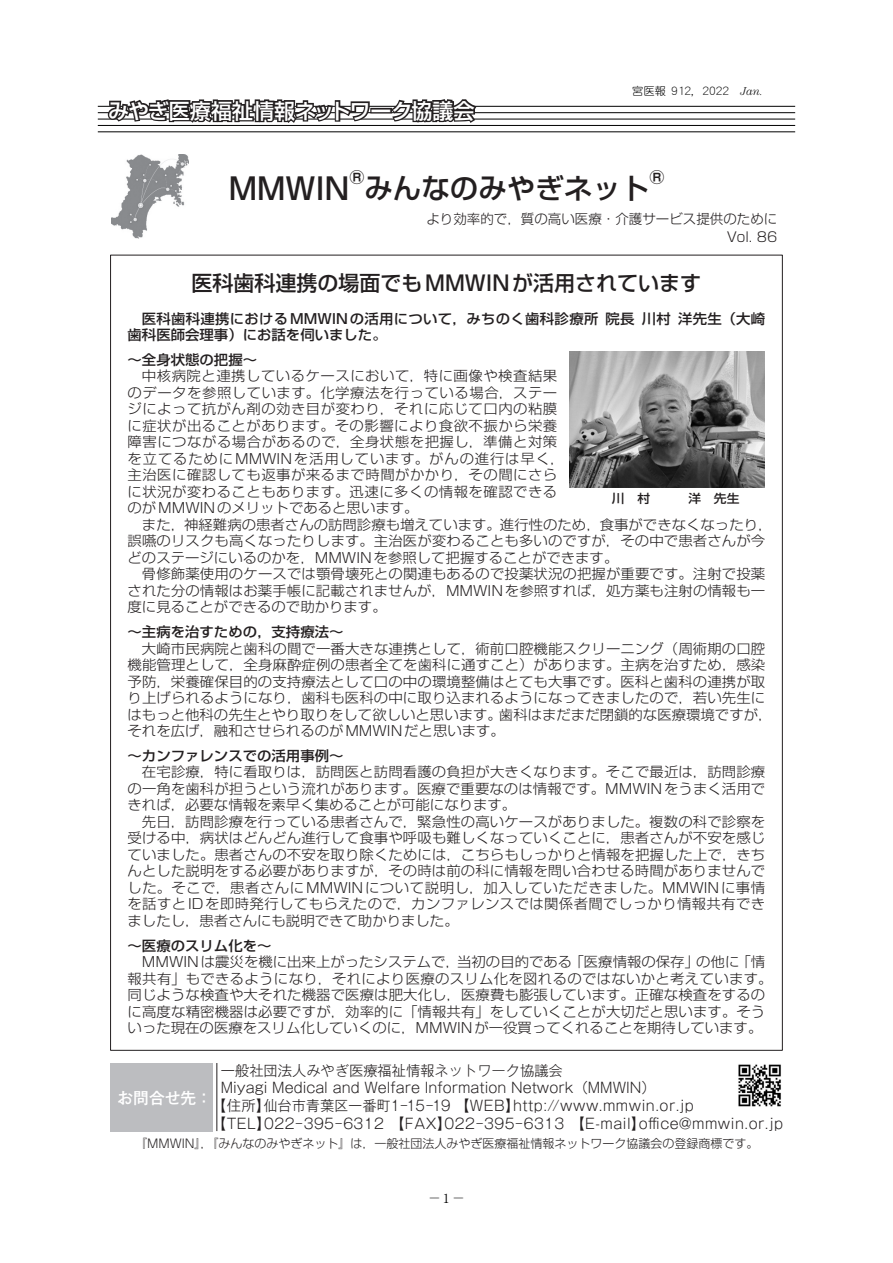
<style>
.page{position:relative;width:893px;height:1263px;background:#fff}
.page>*{position:absolute;margin:0;border:0;box-sizing:border-box;transform-origin:0 0}
.t1{font:28.5px "Shin Go Pr 6 N Medium 90 pv RKSJ H";color:#231f20}
.t2{font:21px "Shin Go Pr 6 N Medium 90 pv RKSJ H";color:#231f20}
.t3{font:15.75px "Gothic MB101 Pr 6 N Medium 90 pv RKSJ H";color:#fff}
.t4{font:14.25px "Gothic MB101 Pr 6 N Light 90 pv RKSJ H";letter-spacing:.035em;color:#231f20}
.t5{font:14.25px "Gothic MB101 Pr 6 N Light 90 pv RKSJ H";color:#231f20}
.t6{font:13.8px/16.5px "Shin Go Pr 6 N Light 90 pv RKSJ H";letter-spacing:.005em;color:#231f20;scale:1.04 1}
.t7{font:13.8px/16.5px "Shin Go Pr 6 N Light 90 pv RKSJ H";letter-spacing:.035em;color:#231f20;scale:1.04 1}
.t8{font:13.8px/16.5px "Shin Go Pr 6 N Medium 90 pv RKSJ H";letter-spacing:.02em;color:#231f20;scale:1.04 1}
.t9{font:13.8px "Shin Go Pr 6 N Medium 90 pv RKSJ H";color:#231f20;scale:1.04 1}
.t10{font:13.5px "Shin Go Pr 6 N Light 90 pv RKSJ H";color:#231f20}
.t11{font:300 13.5px "Ryumin";color:#000}
.t12{font:12.15px "Shin Go Pr 6 N Medium 90 pv RKSJ H";color:#231f20;scale:1.05 1}
.t13{font:12px "Shin Go Pr 6 N Light 90 pv RKSJ H";color:#231f20}
.t14{font:300 11.25px "DFP Maru Gothic CID";color:#000}
.s1{font-family:"Century";font-style:italic}
.s2{font-size:30px}
.s3{font-family:"Century"}
</style>
<div class="page">
<hr style="left:98px;top:106px;width:697px;height:1px;background:#000">
<hr style="left:98px;top:112px;width:697px;height:1px;background:#000">
<hr style="left:98px;top:119px;width:697px;height:1px;background:#000">
<hr style="left:98px;top:125px;width:697px;height:1px;background:#000">
<hr style="left:98px;top:132px;width:697px;height:1px;background:#000">
<div style="left:111px;top:1063px;width:102px;height:68px;background:#bcbdc0"></div>
<hr style="left:217px;top:1063px;width:1px;height:68px;background:#231f20">
<img style="left:111px;top:154px;width:78px;height:84px">
<img style="left:738px;top:1064px;width:43px;height:43px">
<img style="left:569px;top:351px;width:196px;height:137px">
<h2 class="t2" style="left:108px;top:94px;width:368px">みやぎ医療福祉情報ネットワーク協議会</h2>
<p class="t14" style="left:632px;top:85px;width:133px">宮医報 912，2022 <span class="s1">Jan.</span></p>
<h1 class="t1" style="left:229px;top:165px;width:452px"><span class="s2">MMWIN®</span>みんなのみやぎネット<span class="s2">®</span></h1>
<p class="t10" style="left:426px;top:208px;width:352px">より効率的で，質の高い医療・介護サービス提供のために</p>
<p class="t10" style="left:727px;top:226px;width:52px">Vol. 86</p>
<h2 class="t2" style="left:192px;top:265px;width:511px">医科歯科連携の場面でもMMWINが活用されています</h2>
<p class="t8" style="left:128px;top:309px;width:615px;text-indent:14px">医科歯科連携におけるMMWINの活用について，みちのく歯科診療所院長川村洋先生（大崎歯科医師会理事）にお話を伺いました。</p>
<p class="t9" style="left:128px;top:348px;width:126px">～全身状態の把握～</p>
<p class="t7" style="left:128px;top:367px;width:422px;text-indent:14px">中核病院と連携しているケースにおいて，特に画像や検査結果のデータを参照しています。化学療法を行っている場合，ステージによって抗がん剤の効き目が変わり，それに応じて口内の粘膜に症状が出ることがあります。その影響により食欲不振から栄養障害につながる場合があるので，全身状態を把握し，準備と対策を立てるためにMMWINを活用しています。がんの進行は早く，主治医に確認しても返事が来るまで時間がかかり，その間にさらに状況が変わることもあります。迅速に多くの情報を確認できるのがMMWINのメリットであると思います。</p>
<p class="t6" style="left:128px;top:515px;width:622px;text-indent:14px">また，神経難病の患者さんの訪問診療も増えています。進行性のため，食事ができなくなったり，誤嚥のリスクも高くなったりします。主治医が変わることも多いのですが，その中で患者さんが今どのステージにいるのかを，MMWINを参照して把握することができます。</p>
<p class="t6" style="left:128px;top:565px;width:615px;text-align:justify;text-indent:14px">骨修飾薬使用のケースでは顎骨壊死との関連もあるので投薬状況の把握が重要です。注射で投薬された分の情報はお薬手帳に記載されませんが，MMWINを参照すれば，処方薬も注射の情報も一度に見ることができるので助かります。</p>
<p class="t9" style="left:128px;top:620px;width:209px">～主病を治すための，支持療法～</p>
<p class="t6" style="left:128px;top:639px;width:622px;text-indent:14px">大崎市民病院と歯科の間で一番大きな連携として，術前口腔機能スクリーニング（周術期の口腔機能管理として，全身麻酔症例の患者全てを歯科に通すこと）があります。主病を治すため，感染予防，栄養確保目的の支持療法として口の中の環境整備はとても大事です。医科と歯科の連携が取り上げられるようになり，歯科も医科の中に取り込まれるようになってきましたので，若い先生にはもっと他科の先生とやり取りをして欲しいと思います。歯科はまだまだ閉鎖的な医療環境ですが，それを広げ，融和させられるのがMMWINだと思います。</p>
<p class="t9" style="left:128px;top:744px;width:209px">～カンファレンスでの活用事例～</p>
<p class="t6" style="left:128px;top:763px;width:615px;text-align:justify;text-indent:14px">在宅診療，特に看取りは，訪問医と訪問看護の負担が大きくなります。そこで最近は，訪問診療の一角を歯科が担うという流れがあります。医療で重要なのは情報です。MMWINをうまく活用できれば，必要な情報を素早く集めることが可能になります。</p>
<p class="t6" style="left:128px;top:812px;width:615px;text-align:justify;text-indent:14px">先日，訪問診療を行っている患者さんで，緊急性の高いケースがありました。複数の科で診察を受ける中，病状はどんどん進行して食事や呼吸も難しくなっていくことに，患者さんが不安を感じていました。患者さんの不安を取り除くためには，こちらもしっかりと情報を把握した上で，きちんとした説明をする必要がありますが，その時は前の科に情報を問い合わせる時間がありませんでした。そこで，患者さんにMMWINについて説明し，加入していただきました。MMWINに事情を話すとIDを即時発行してもらえたので，カンファレンスでは関係者間でしっかり情報共有できましたし，患者さんにも説明できて助かりました。</p>
<p class="t9" style="left:128px;top:934px;width:140px">～医療のスリム化を～</p>
<p class="t6" style="left:128px;top:952px;width:622px;text-indent:14px">MMWINは震災を機に出来上がったシステムで，当初の目的である「医療情報の保存」の他に「情報共有」もできるようになり，それにより医療のスリム化を図れるのではないかと考えています。同じような検査や大それた機器で医療は肥大化し，医療費も膨張しています。正確な検査をするのに高度な精密機器は必要ですが，効率的に「情報共有」をしていくことが大切だと思います。そういった現在の医療をスリム化していくのに，MMWINが一役買ってくれることを期待しています。</p>
<p class="t12" style="left:612px;top:489px;width:123px">川　村　　　洋　先生</p>
<p class="t5" style="left:221px;top:1059px;width:343px">一般社団法人みやぎ医療福祉情報ネットワーク協議会</p>
<p class="t5" style="left:221px;top:1076px;width:436px">Miyagi Medical and Welfare Information Network（MMWIN）</p>
<p class="t4" style="left:212px;top:1094px;width:483px">【住所】仙台市青葉区一番町１－15－19 【WEB】http://www.mmwin.or.jp</p>
<p class="t4" style="left:212px;top:1112px;width:573px">【TEL】022－395－6312 【FAX】022－395－6313 【E-mail】office@mmwin.or.jp</p>
<p class="t3" style="left:118px;top:1084px;width:96px">お問合せ先：</p>
<p class="t13" style="left:135px;top:1133px;width:625px">『MMWIN』，『みんなのみやぎネット』は，一般社団法人みやぎ医療福祉情報ネットワーク協議会の登録商標です。</p>
<p class="t11" style="left:428px;top:1191px;width:39px">−<span class="s3">1</span>−</p>
</div>
